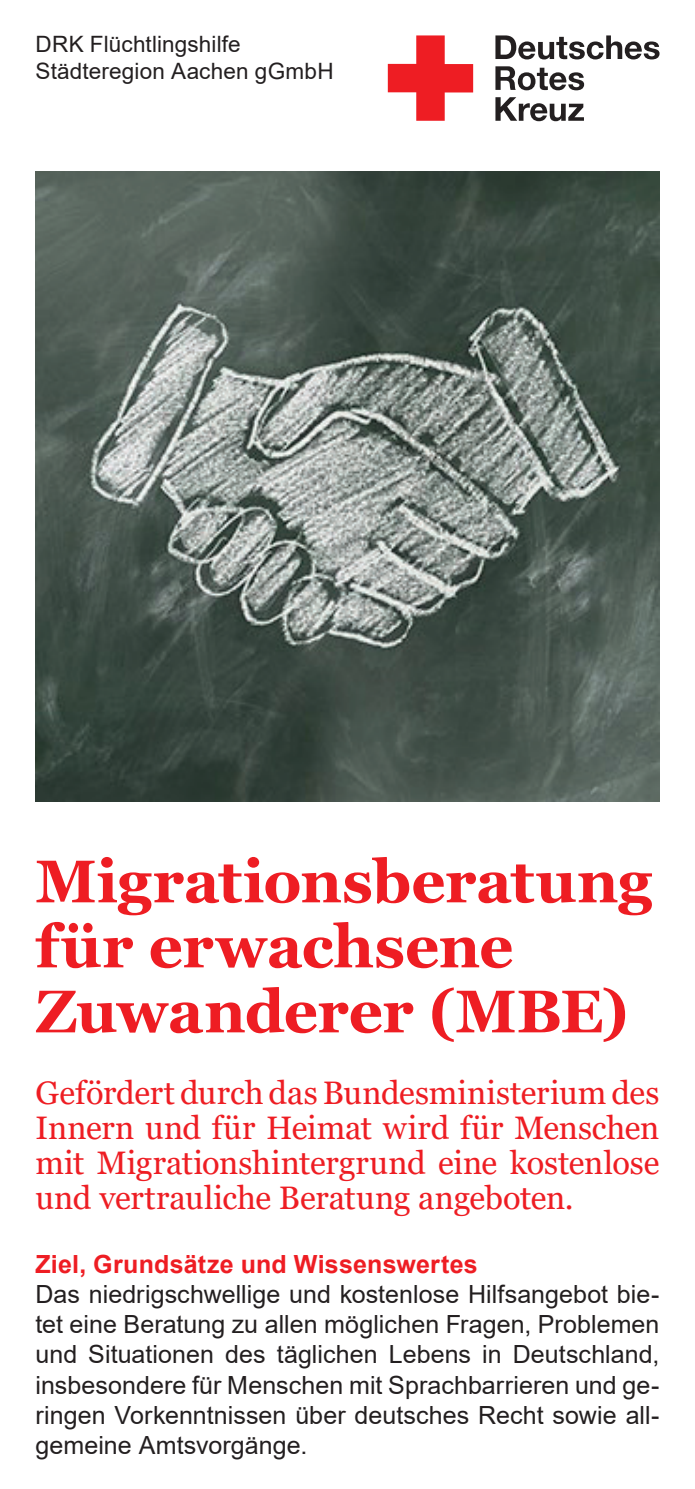
<style>
.page{position:relative;width:695px;height:1489px;background:#fff}
.page>*{position:absolute;margin:0;border:0;box-sizing:border-box;transform-origin:0 0}
.t1{font:700 60px/65px "Georgia";letter-spacing:-.005em;color:#ee1d23}
.t2{font:32.5px/35px "Georgia";letter-spacing:-.01em;color:#ee1d23;text-align:justify}
.t3{font:25px/30px "Arial";letter-spacing:.005em;color:#231f20;text-align:justify}
.t4{font:700 25px "Arial";letter-spacing:.01em;color:#ee1d23}
.t5{font:22.5px/27px "Arial";letter-spacing:.005em;color:#231f20}
</style>
<div class="page">
<svg style="left:495px;top:35px;width:164px;height:86px"></svg>
<svg style="left:388px;top:35px;width:85px;height:86px"></svg>
<img style="left:35px;top:172px;width:624px;height:629px">
<p class="t5" style="left:35px;top:30px;width:299px">DRK Flüchtlingshilfe<br>Städteregion Aachen gGmbH</p>
<h1 class="t1" style="left:35px;top:849px;width:618px">Migrationsberatung für erwachsene<br>Zuwanderer (MBE)</h1>
<h2 class="t2" style="left:35px;top:1075px;width:625px">Gefördert durch das Bundesministerium des Innern und für Heimat wird für Menschen mit Migrationshintergrund eine kostenlose und vertrauliche Beratung angeboten.</h2>
<p class="t4" style="left:35px;top:1246px;width:444px">Ziel, Grundsätze und Wissenswertes</p>
<p class="t3" style="left:35px;top:1279px;width:625px">Das niedrigschwellige und kostenlose Hilfsangebot bie&shy;tet eine Beratung zu allen möglichen Fragen, Problemen und Situationen des täglichen Lebens in Deutschland, insbesondere für Menschen mit Sprachbarrieren und ge&shy;ringen Vorkenntnissen über deutsches Recht sowie all&shy;gemeine Amtsvorgänge.</p>
</div>
